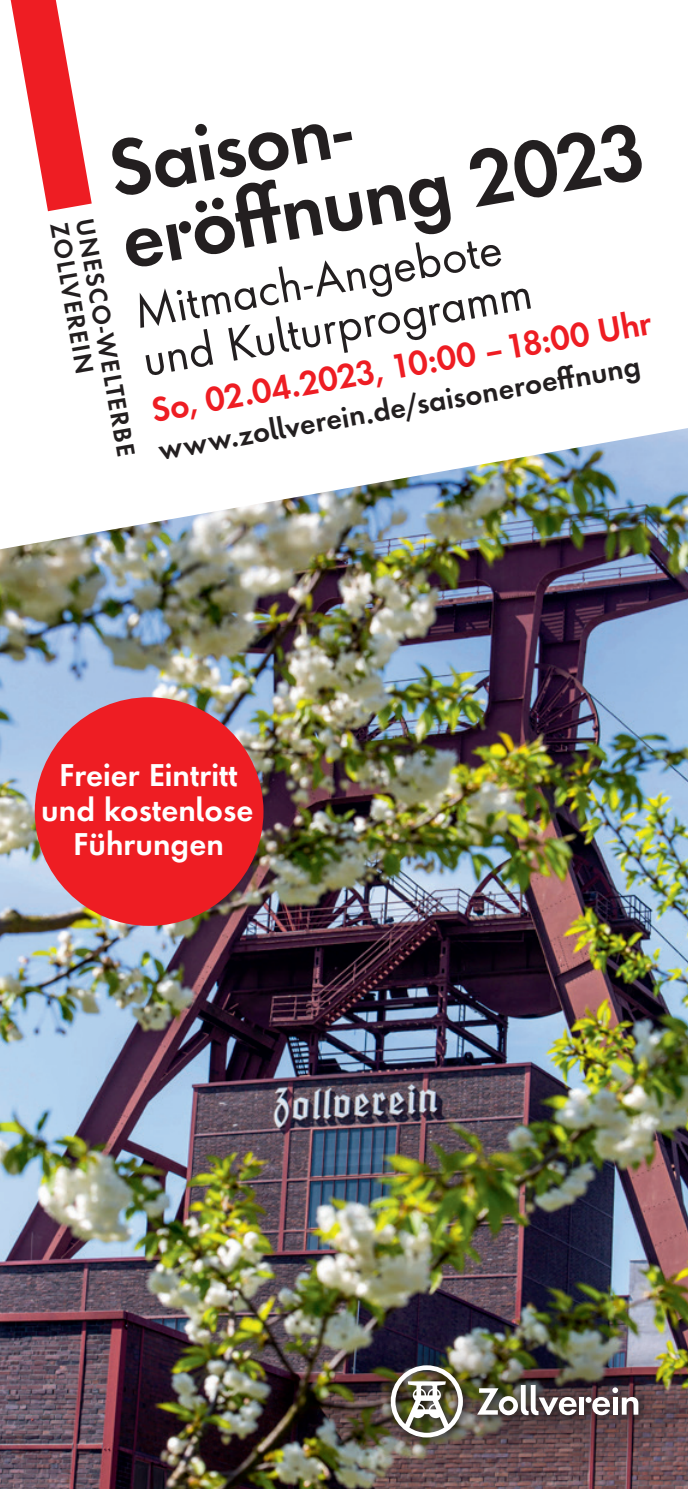
<style>
.page{position:relative;width:688px;height:1489px;background:#fff}
.page>*{position:absolute;margin:0;border:0;box-sizing:border-box;transform-origin:0 0}
.t1{font:600 73px/73px "Futura ND Alt";color:#231f20}
.t2{font:43.75px/48.5px "Futura ND Alt";color:#231f20}
.t3{font:600 31.5px "Futura ND Alt";color:#ee1d23}
.t4{font:600 29px/34.8px "Futura ND Alt";color:#fff;text-align:center}
.t5{font:600 26.75px "Futura ND Alt";color:#231f20}
.t6{font:600 23.25px "Futura ND Alt";color:#231f20}
</style>
<div class="page">
<img style="left:0;top:550px;width:687px;height:938px">
<img style="left:0;top:428px;width:687px;height:122px">
<img style="left:276px;top:1327px;width:411px;height:142px">
<svg style="left:10px;top:0;width:82px;height:212px"></svg>
<img style="left:384px;top:1359px;width:264px;height:88px">
<svg style="left:585px;top:1387px;width:53px;height:27px"></svg>
<div style="left:579px;top:1397px;width:5px;height:17px;background:#fff"></div>
<svg style="left:477px;top:1384px;width:99px;height:31px"></svg>
<img style="left:390px;top:1365px;width:73px;height:72px">
<div style="left:35px;top:697px;width:228px;height:228px;background:#ee1d23;border-radius:50%"></div>
<h1 class="t1" style="left:103px;top:133px;width:531px;rotate:-10deg">Saison-<br>eröff nung 2023</h1>
<p class="t6" style="left:100px;top:215px;width:243px;rotate:80deg">UNESCO-WELTERBE</p>
<p class="t6" style="left:74px;top:220px;width:154px;rotate:80deg">ZOLLVEREIN</p>
<h2 class="t2" style="left:130px;top:286px;width:396px;rotate:-10deg">Mitmach-Angebote und Kulturprogramm</h2>
<p class="t3" style="left:148px;top:389px;width:508px;rotate:-10deg">So, 02.04.2023, 10:00 –18:00 Uhr</p>
<p class="t5" style="left:156px;top:432px;width:490px;rotate:-10deg">www.zollverein.de/saisoneroeff nung</p>
<p class="t4" style="left:41px;top:757px;width:213px">Freier Eintritt und kostenlose<br>Führungen</p>
</div>
